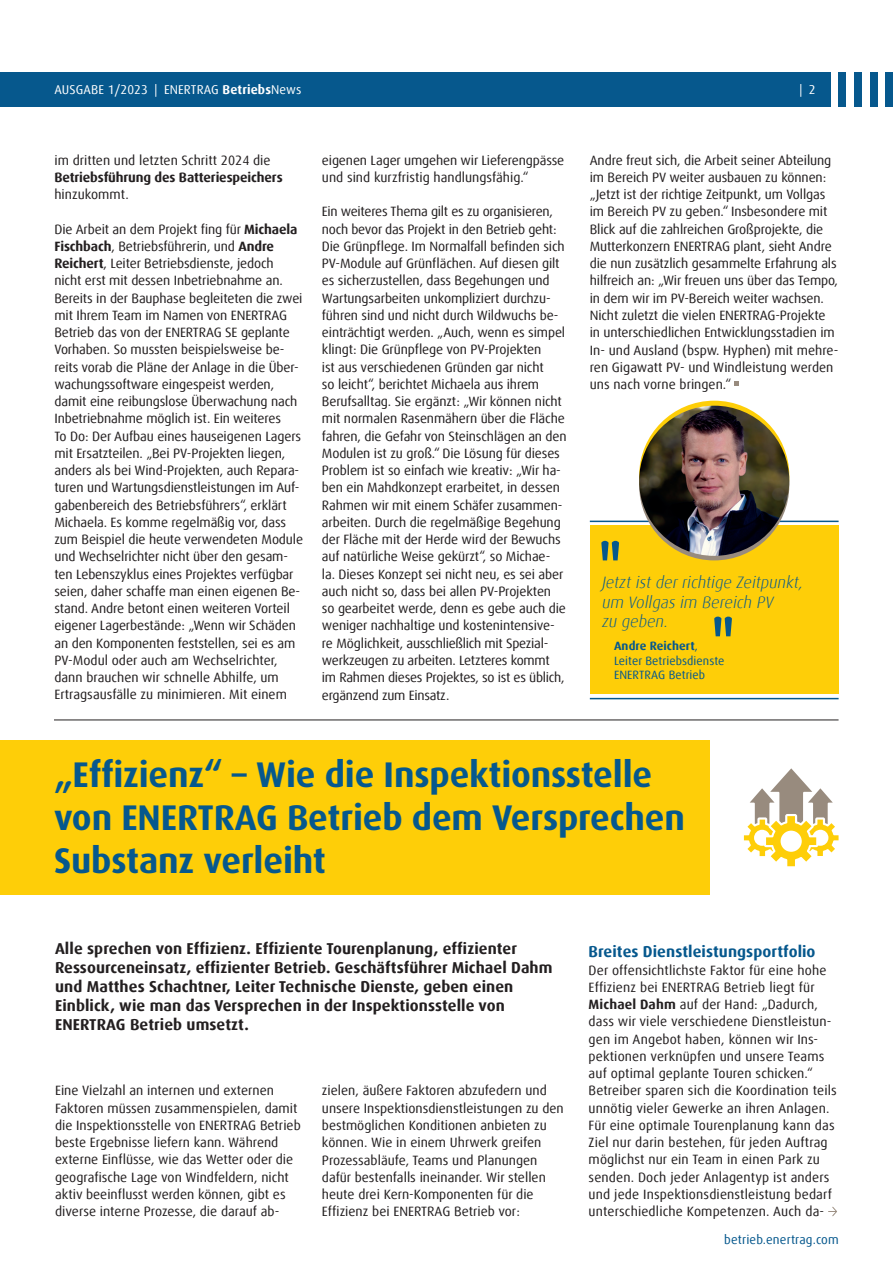
<style>
.page{position:relative;width:893px;height:1263px;background:#fff}
.page>*{position:absolute;margin:0;border:0;box-sizing:border-box;transform-origin:0 0}
.t1{font:700 35.7px/42.9px "Dax";letter-spacing:-.005em;color:#06588d}
.t2{font:italic 300 16.5px/19.8px "Dax Offc";color:#06588d}
.t3{font:700 15.75px/18.9px "Dax Offc";letter-spacing:.005em;color:#231f20}
.t4{font:700 15.75px "Dax Offc";letter-spacing:.005em;color:#06588d}
.t5{font:13.5px/17.2px "Dax Offc";letter-spacing:-.01em;color:#231f20}
.t6{font:13.5px/17.2px "Dax Offc";letter-spacing:.01em;color:#231f20}
.t7{font:700 13.5px "Dax Offc";letter-spacing:-.01em;color:#231f20}
.t8{font:12.75px "Dax Offc";letter-spacing:.01em;color:#fff}
.t9{font:12.75px "Dax Offc";letter-spacing:.01em;color:#06588d}
.t10{font:12px/14.4px "Dax Offc";letter-spacing:.005em;color:#06588d}
.s1{font-weight:700}
</style>
<div class="page">
<div style="left:0;top:72px;width:831px;height:34px;background:#06588d"></div>
<div style="left:885px;top:72px;width:8px;height:34px;background:#06588d"></div>
<div style="left:870px;top:72px;width:7px;height:34px;background:#06588d"></div>
<div style="left:854px;top:72px;width:8px;height:34px;background:#06588d"></div>
<div style="left:839px;top:72px;width:7px;height:34px;background:#06588d"></div>
<svg style="left:734px;top:381px;width:4px;height:5px"></svg>
<div style="left:0;top:740px;width:709px;height:155px;background:#fece08"></div>
<hr style="left:54px;top:720px;width:784px;height:1px;background:#231f20">
<svg style="left:828px;top:1207px;width:9px;height:9px"></svg>
<svg style="left:744px;top:768px;width:94px;height:98px"></svg>
<hr style="left:590px;top:698px;width:249px;height:1px;background:#06588d">
<hr style="left:590px;top:521px;width:249px;height:1px;background:#06588d">
<div style="left:590px;top:526px;width:249px;height:168px;background:#fece08"></div>
<svg style="left:601px;top:541px;width:18px;height:19px"></svg>
<svg style="left:714px;top:617px;width:18px;height:19px"></svg>
<div style="left:639px;top:410px;width:150px;height:150px;background:#988b7e;border-radius:50%"></div>
<svg style="left:639px;top:401px;width:150px;height:150px"></svg>
<img style="left:639px;top:406px;width:150px;height:150px;border-radius:75px">
<p class="t8" style="left:54px;top:81px;width:249px">AUSGABE 1/2023 | ENERTRAG <span class="s1">Betriebs</span>News</p>
<p class="t8" style="left:800px;top:82px;width:18px">| 2</p>
<p class="t5" style="left:54px;top:151px;width:218px">im dritten und letzten Schritt 2024 die</p>
<p class="t7" style="left:54px;top:168px;width:230px">Betriebsführung des Batteriespeichers</p>
<p class="t5" style="left:54px;top:186px;width:76px">hinzukommt.</p>
<p class="t5" style="left:54px;top:220px;width:250px">Die Arbeit an dem Projekt fing für <span class="s1">Michaela Fischbach</span>, Betriebsführerin, und <span class="s1">Andre Reichert</span>, Leiter Betriebsdienste, jedoch nicht erst mit dessen Inbetriebnahme an.<br>Bereits in der Bauphase begleiteten die zwei mit Ihrem Team im Namen von ENERTRAG Betrieb das von der ENERTRAG SE geplante Vorhaben. So mussten beispielsweise be&shy;reits vorab die Pläne der Anlage in die Über&shy;wachungssoftware eingespeist werden, damit eine reibungslose Überwachung nach Inbetriebnahme möglich ist. Ein weiteres<br>To Do: Der Aufbau eines hauseigenen Lagers mit Ersatzteilen. „Bei PV-Projekten liegen, anders als bei Wind-Projekten, auch Repara&shy;turen und Wartungsdienstleistungen im Auf&shy;gabenbereich des Betriebsführers“, erklärt Michaela. Es komme regelmäßig vor, dass zum Beispiel die heute verwendeten Module und Wechselrichter nicht über den gesam&shy;ten Lebenszyklus eines Projektes verfügbar seien, daher schaffe man einen eigenen Be&shy;stand. Andre betont einen weiteren Vorteil eigener Lagerbestände: „Wenn wir Schäden an den Komponenten feststellen, sei es am PV-Modul oder auch am Wechselrichter, dann brauchen wir schnelle Abhilfe, um Ertragsausfälle zu minimieren. Mit einem</p>
<p class="t5" style="left:322px;top:151px;width:244px">eigenen Lager umgehen wir Lieferengpässe und sind kurzfristig handlungsfähig.“</p>
<p class="t5" style="left:322px;top:203px;width:246px">Ein weiteres Thema gilt es zu organisieren, noch bevor das Projekt in den Betrieb geht:<br>Die Grünpflege. Im Normalfall befinden sich PV-Module auf Grünflächen. Auf diesen gilt es sicherzustellen, dass Begehungen und Wartungsarbeiten unkompliziert durchzu&shy;führen sind und nicht durch Wildwuchs be&shy;einträchtigt werden. „Auch, wenn es simpel klingt: Die Grünpflege von PV-Projekten<br>ist aus verschiedenen Gründen gar nicht<br>so leicht“, berichtet Michaela aus ihrem Berufsalltag. Sie ergänzt: „Wir können nicht mit normalen Rasenmähern über die Fläche fahren, die Gefahr von Steinschlägen an den Modulen ist zu groß.“ Die Lösung für dieses Problem ist so einfach wie kreativ: „Wir ha&shy;ben ein Mahdkonzept erarbeitet, in dessen Rahmen wir mit einem Schäfer zusammen&shy;arbeiten. Durch die regelmäßige Begehung der Fläche mit der Herde wird der Bewuchs auf natürliche Weise gekürzt“, so Michae&shy;la. Dieses Konzept sei nicht neu, es sei aber auch nicht so, dass bei allen PV-Projekten so gearbeitet werde, denn es gebe auch die weniger nachhaltige und kostenintensive&shy;re Möglichkeit, ausschließlich mit Spezial&shy;werkzeugen zu arbeiten. Letzteres kommt im Rahmen dieses Projektes, so ist es üblich, ergänzend zum Einsatz.</p>
<p class="t5" style="left:590px;top:152px;width:250px">Andre freut sich, die Arbeit seiner Abteilung im Bereich PV weiter ausbauen zu können: „Jetzt ist der richtige Zeitpunkt, um Vollgas im Bereich PV zu geben.“ Insbesondere mit Blick auf die zahlreichen Großprojekte, die Mutterkonzern ENERTRAG plant, sieht Andre die nun zusätzlich gesammelte Erfahrung als hilfreich an: „Wir freuen uns über das Tempo, in dem wir im PV-Bereich weiter wachsen.<br>Nicht zuletzt die vielen ENERTRAG-Projekte in unterschiedlichen Entwicklungsstadien im In- und Ausland (bspw. Hyphen) mit mehre&shy;ren Gigawatt PV- und Windleistung werden uns nach vorne bringen.“</p>
<p class="t2" style="left:601px;top:572px;width:206px">Jetzt ist derrichtige Zeitpunkt, um Vollgas im Bereich PV<br>zu geben.</p>
<p class="t10" style="left:614px;top:639px;width:112px"><span class="s1">Andre Reichert</span>,<br>Leiter Betriebsdienste<br>ENERTRAG Betrieb</p>
<h1 class="t1" style="left:54px;top:754px;width:632px">„Effizienz“ – Wie die Inspektionsstelle von ENERTRAG Betrieb dem Versprechen<br>Substanz verleiht</h1>
<p class="t3" style="left:55px;top:940px;width:499px">Alle sprechen von Effizienz. Effiziente Tourenplanung, effizienter Ressourceneinsatz, effizienter Betrieb. Geschäftsführer Michael Dahm und Matthes Schachtner, Leiter Technische Dienste, geben einen Einblick, wie man das Versprechen in der Inspektionsstelle von ENERTRAG Betrieb umsetzt.</p>
<p class="t5" style="left:55px;top:1082px;width:247px">Eine Vielzahl an internen und externen Faktoren müssen zusammenspielen, damit die Inspektionsstelle von ENERTRAG Betrieb beste Ergebnisse liefern kann. Während externe Einflüsse, wie das Wetter oder die geografische Lage von Windfeldern, nicht aktiv beeinflusst werden können, gibt es diverse interne Prozesse, die darauf ab-</p>
<p class="t5" style="left:322px;top:1082px;width:243px">zielen, äußere Faktoren abzufedern und unsere Inspektionsdienstleistungen zu den bestmöglichen Konditionen anbieten zu können. Wie in einem Uhrwerk greifen Prozessabläufe, Teams und Planungen dafür bestenfalls ineinander. Wir stellen heute drei Kern-Komponenten für die Effizienz bei ENERTRAG Betrieb vor:</p>
<p class="t4" style="left:589px;top:942px;width:228px">Breites Dienstleistungsportfolio</p>
<p class="t6" style="left:589px;top:961px;width:250px">Der offensichtlichste Faktor für eine hohe Effizienz bei ENERTRAG Betrieb liegt für <span class="s1">Michael Dahm</span> auf der Hand: „Dadurch, dass wir viele verschiedene Dienstleistun&shy;gen im Angebot haben, können wir Ins&shy;pektionen verknüpfen und unsere Teams auf optimal geplante Touren schicken.“ Betreiber sparen sich die Koordination teils unnötig vieler Gewerke an ihren Anlagen.<br>Für eine optimale Tourenplanung kann das Ziel nur darin bestehen, für jeden Auftrag möglichst nur ein Team in einen Park zu senden. Doch jeder Anlagentyp ist anders und jede Inspektionsdienstleistung bedarf unterschiedliche Kompetenzen. Auch da-</p>
<p class="t9" style="left:724px;top:1231px;width:116px">betrieb.enertrag.com</p>
</div>
